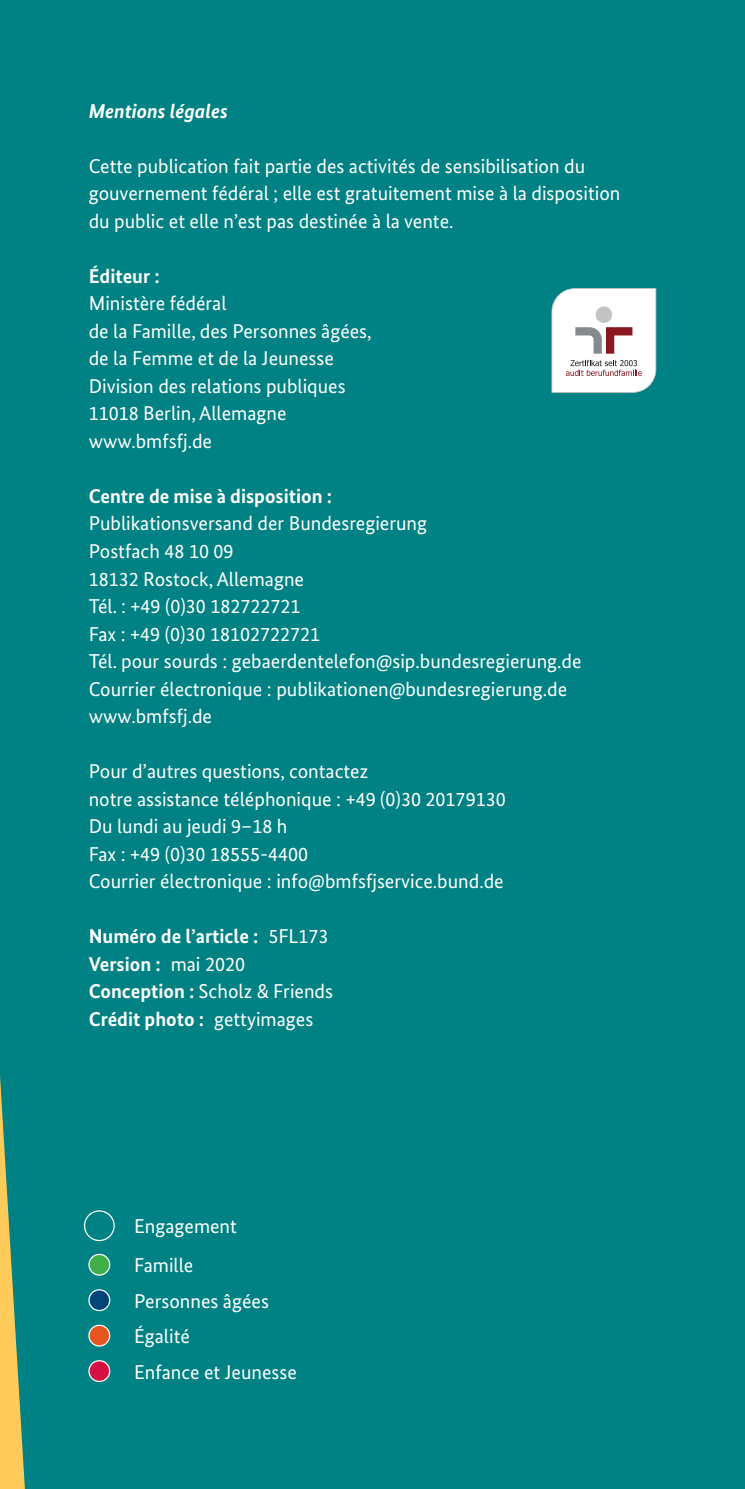
<style>
.page{position:relative;width:745px;height:1489px;background:#fff}
.page>*{position:absolute;margin:0;border:0;box-sizing:border-box;transform-origin:0 0}
.t1{font:20px/27.5px "Bundes Sans";color:#fff}
.t2{font:700 20px/27.5px "Bundes Sans";color:#fff}
.t3{font:italic 700 20px "Bundes Sans";color:#fff}
.s1{font-weight:400}
</style>
<div class="page">
<div style="left:0;top:0;width:744px;height:1488px;background:#008183"></div>
<svg style="left:551px;top:288px;width:105px;height:105px;background:#e8e6e7"></svg>
<svg style="left:0;top:1076px;width:25px;height:412px"></svg>
<div style="left:89px;top:1289px;width:21px;height:21px;background:#004578;border-radius:50%"></div>
<div style="left:88px;top:1289px;width:22px;height:21px;border:1px solid #fff;border-radius:50%"></div>
<div style="left:89px;top:1254px;width:21px;height:20px;background:#40ae49;border-radius:50%"></div>
<div style="left:88px;top:1253px;width:22px;height:22px;border:1px solid #fff;border-radius:50%"></div>
<div style="left:89px;top:1360px;width:21px;height:21px;background:#d71043;border-radius:50%"></div>
<div style="left:88px;top:1359px;width:22px;height:22px;border:1px solid #fff;border-radius:50%"></div>
<div style="left:89px;top:1325px;width:21px;height:20px;background:#e6551f;border-radius:50%"></div>
<div style="left:88px;top:1324px;width:22px;height:22px;border:1px solid #fff;border-radius:50%"></div>
<div style="left:84px;top:1210px;width:31px;height:30px;border:1px solid #fff;border-radius:50%"></div>
<h2 class="t3" style="left:89px;top:103px;width:140px">Mentions légales</h2>
<p class="t1" style="left:89px;top:154px;width:533px">Cette publication fait partie des activités de sensibilisation du gouvernement fédéral ; elle est gratuitement mise à la disposition du public et elle n’est pas destinée à la vente.</p>
<h3 class="t2" style="left:89px;top:264px;width:72px">Éditeur :</h3>
<p class="t1" style="left:89px;top:291px;width:284px">Ministère fédéral<br>de la Famille, des Personnes âgées, de la Femme et de la Jeunesse<br>Division des relations publiques<br>11018 Berlin, Allemagne www.bmfsfj.de</p>
<h3 class="t2" style="left:89px;top:484px;width:245px">Centre de mise à disposition :</h3>
<p class="t1" style="left:89px;top:511px;width:494px">Publikationsversand der Bundesregierung<br>Postfach 48 10 09<br>18132 Rostock, Allemagne<br>Tél. : +49 (0)30 182722721<br>Fax : +49 (0)30 18102722721<br>Tél. pour sourds : gebaerdentelefon@sip.bundesregierung.de Courrier électronique : publikationen@bundesregierung.de www.bmfsfj.de</p>
<p class="t1" style="left:89px;top:759px;width:418px">Pour d’autres questions, contactez<br>notre assistance téléphonique : +49 (0)30 20179130<br>Du lundi au jeudi 9–18 h<br>Fax : +49 (0)30 18555-4400<br>Courrier électronique : info@bmfsfjservice.bund.de</p>
<p class="t2" style="left:89px;top:924px;width:246px">Numéro de l’article : <span class="s1">5FL173<br></span>Version : <span class="s1">mai 2020<br></span>Conception : <span class="s1">Scholz &amp; Friends<br></span>Crédit photo : <span class="s1">gettyimages</span></p>
<p class="t1" style="left:134px;top:1214px;width:104px">Engagement</p>
<p class="t1" style="left:134px;top:1253px;width:61px">Famille</p>
<p class="t1" style="left:134px;top:1289px;width:136px">Personnes âgées</p>
<p class="t1" style="left:134px;top:1324px;width:57px">Égalité</p>
<p class="t1" style="left:134px;top:1359px;width:164px">Enfance et Jeunesse</p>
</div>
